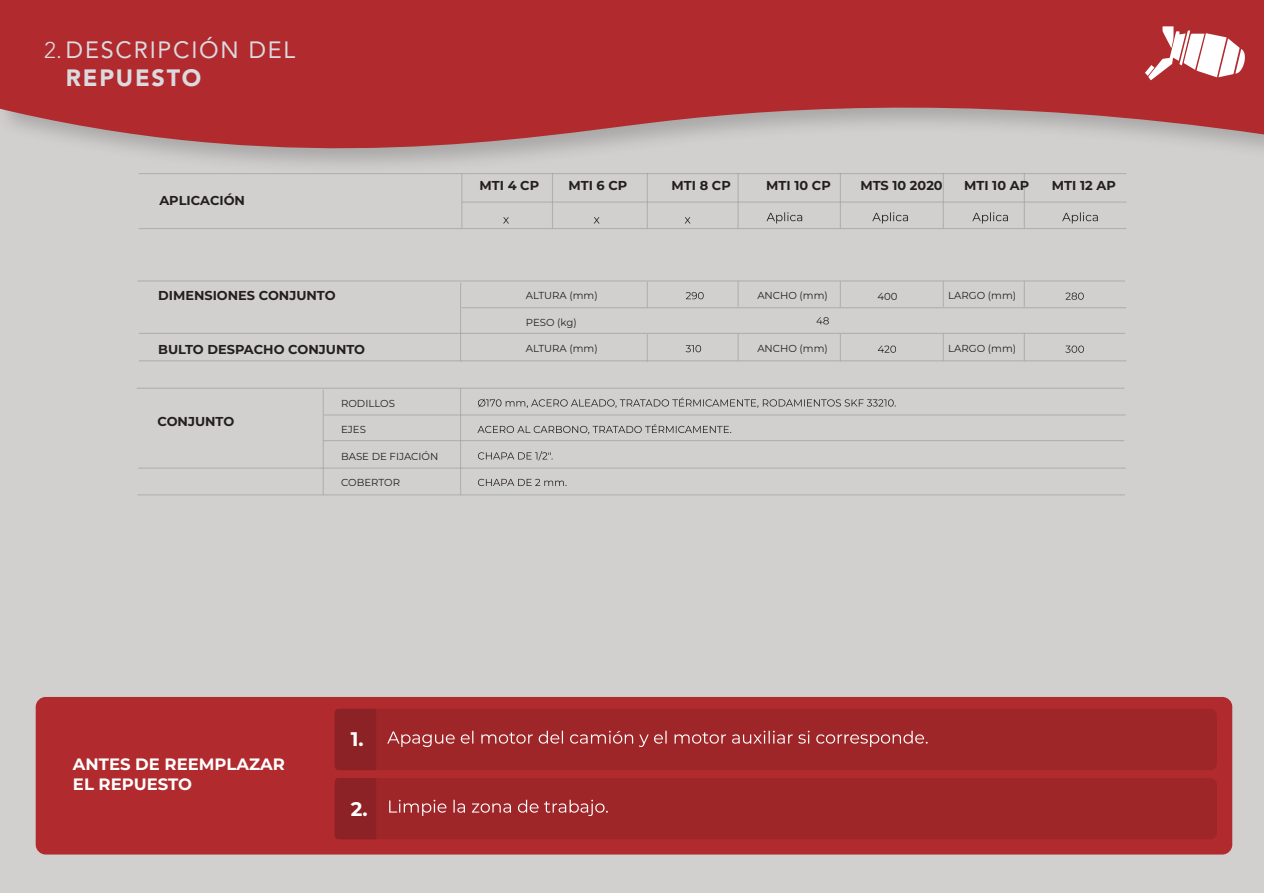
<style>
.page{position:relative;width:1264px;height:893px;background:#fff}
.page>*{position:absolute;margin:0;border:0;box-sizing:border-box;transform-origin:0 0}
.t1{font:23.4px/28px "Avenir LT Std";letter-spacing:.075em;color:#dbdadf}
.t2{font:700 19.65px "Montserrat";color:#fff}
.t3{font:700 16.5px/19.8px "Montserrat";color:#fff}
.t4{font:700 12.9px "Montserrat";color:#231f20}
.t5{font:10.2px "Montserrat";color:#231f20}
.s1{font-family:"Avenir LT Pro";font-weight:300;font-size:22.65px}
.s2{font-weight:900}
</style>
<div class="page">
<div style="left:1px;top:0;width:1263px;height:892px;background:#d1d0cf"></div>
<svg style="left:0;top:0;width:1264px;height:177px;fill:#b12a2d"></svg>
<div style="left:36px;top:696px;width:1196px;height:158px;background:#b12a2d;border-radius:10px"></div>
<svg style="left:1148px;top:26px;width:97px;height:54px;background:#d79394"></svg>
<svg style="left:1145px;top:65px;width:9px;height:11px"></svg>
<div style="left:335px;top:708px;width:882px;height:62px;background:#9e2629;border-radius:7px"></div>
<div style="left:335px;top:708px;width:41px;height:62px;background:#8c2225"></div>
<svg style="left:387px;top:730px;width:540px;height:16px"></svg>
<div style="left:335px;top:777px;width:882px;height:62px;background:#9e2629;border-radius:7px"></div>
<div style="left:335px;top:777px;width:41px;height:62px;background:#8c2225"></div>
<svg style="left:389px;top:799px;width:219px;height:16px"></svg>
<hr style="left:552px;top:173px;width:1px;height:55px;background:#999e9f">
<hr style="left:647px;top:173px;width:1px;height:55px;background:#999e9f">
<hr style="left:737px;top:173px;width:2px;height:55px;background:#999e9f">
<hr style="left:840px;top:173px;width:1px;height:55px;background:#999e9f">
<hr style="left:943px;top:173px;width:1px;height:55px;background:#999e9f">
<hr style="left:1024px;top:173px;width:1px;height:55px;background:#999e9f">
<hr style="left:462px;top:201px;width:664px;height:2px;background:#999e9f">
<hr style="left:139px;top:173px;width:987px;height:1px;background:#999e9f">
<hr style="left:139px;top:228px;width:987px;height:1px;background:#999e9f">
<hr style="left:461px;top:173px;width:1px;height:55px;background:#999e9f">
<svg style="left:972px;top:212px;width:36px;height:11px"></svg>
<svg style="left:766px;top:212px;width:36px;height:11px"></svg>
<svg style="left:872px;top:212px;width:36px;height:11px"></svg>
<svg style="left:594px;top:217px;width:6px;height:6px"></svg>
<svg style="left:647px;top:334px;width:1px;height:26px"></svg>
<hr style="left:737px;top:333px;width:2px;height:28px;background:#999e9f">
<svg style="left:840px;top:334px;width:1px;height:26px"></svg>
<svg style="left:943px;top:334px;width:1px;height:26px"></svg>
<svg style="left:1024px;top:334px;width:1px;height:26px"></svg>
<svg style="left:647px;top:281px;width:1px;height:26px"></svg>
<hr style="left:737px;top:281px;width:2px;height:26px;background:#999e9f">
<svg style="left:840px;top:281px;width:1px;height:26px"></svg>
<svg style="left:943px;top:281px;width:1px;height:26px"></svg>
<svg style="left:1024px;top:281px;width:1px;height:26px"></svg>
<hr style="left:139px;top:333px;width:986px;height:1px;background:#999e9f">
<hr style="left:462px;top:307px;width:664px;height:1px;background:#999e9f">
<hr style="left:139px;top:360px;width:987px;height:1px;background:#999e9f">
<hr style="left:137px;top:280px;width:988px;height:1px;background:#999e9f">
<hr style="left:460px;top:282px;width:1px;height:79px;background:#999e9f">
<hr style="left:460px;top:388px;width:1px;height:107px;background:#999e9f">
<hr style="left:323px;top:440px;width:801px;height:1px;background:#999e9f">
<hr style="left:324px;top:414px;width:801px;height:1px;background:#999e9f">
<hr style="left:138px;top:467px;width:987px;height:1px;background:#999e9f">
<hr style="left:137px;top:494px;width:988px;height:1px;background:#999e9f">
<hr style="left:137px;top:387px;width:987px;height:1px;background:#999e9f">
<hr style="left:323px;top:389px;width:1px;height:106px;background:#999e9f">
<svg style="left:478px;top:397px;width:418px;height:11px"></svg>
<svg style="left:477px;top:424px;width:254px;height:10px"></svg>
<svg style="left:478px;top:451px;width:75px;height:9px"></svg>
<svg style="left:478px;top:478px;width:88px;height:8px"></svg>
<svg style="left:686px;top:292px;width:18px;height:7px"></svg>
<svg style="left:686px;top:345px;width:15px;height:7px"></svg>
<svg style="left:1065px;top:292px;width:19px;height:8px"></svg>
<svg style="left:1065px;top:345px;width:19px;height:8px"></svg>
<svg style="left:878px;top:345px;width:18px;height:8px"></svg>
<svg style="left:816px;top:317px;width:13px;height:7px"></svg>
<svg style="left:1062px;top:212px;width:36px;height:11px"></svg>
<svg style="left:503px;top:217px;width:6px;height:6px"></svg>
<svg style="left:685px;top:217px;width:5px;height:6px"></svg>
<h1 class="t1" style="left:66px;top:36px;width:231px;text-indent:-22px"><span class="s1">2.</span>DESCRIPCIÓN DEL<br><span class="s2">REPUESTO</span></h1>
<p class="t4" style="left:159px;top:191px;width:87px">APLICACIÓN</p>
<p class="t4" style="left:158px;top:286px;width:179px">DIMENSIONES CONJUNTO</p>
<p class="t4" style="left:158px;top:340px;width:208px">BULTO DESPACHO CONJUNTO</p>
<p class="t4" style="left:157px;top:412px;width:78px">CONJUNTO</p>
<p class="t5" style="left:341px;top:396px;width:55px">RODILLOS</p>
<p class="t5" style="left:341px;top:422px;width:26px">EJES</p>
<p class="t5" style="left:341px;top:449px;width:99px">BASE DE FIJACIÓN</p>
<p class="t5" style="left:341px;top:475px;width:61px">COBERTOR</p>
<p class="t4" style="left:480px;top:176px;width:61px">MTI 4 CP</p>
<p class="t4" style="left:568px;top:176px;width:60px">MTI 6 CP</p>
<p class="t4" style="left:671px;top:176px;width:61px">MTI 8 CP</p>
<p class="t4" style="left:766px;top:176px;width:66px">MTI 10 CP</p>
<p class="t4" style="left:860px;top:176px;width:84px">MTS 10 2020</p>
<p class="t4" style="left:964px;top:176px;width:66px">MTI 10 AP</p>
<p class="t4" style="left:1052px;top:176px;width:65px">MTI 12 AP</p>
<p class="t5" style="left:526px;top:288px;width:73px">ALTURA (mm)</p>
<p class="t5" style="left:526px;top:315px;width:52px">PESO (kg)</p>
<p class="t5" style="left:526px;top:341px;width:73px">ALTURA (mm)</p>
<p class="t5" style="left:757px;top:288px;width:72px">ANCHO (mm)</p>
<p class="t5" style="left:757px;top:341px;width:72px">ANCHO (mm)</p>
<p class="t5" style="left:877px;top:289px;width:22px">400</p>
<p class="t5" style="left:948px;top:288px;width:69px">LARGO (mm)</p>
<p class="t5" style="left:948px;top:341px;width:69px">LARGO (mm)</p>
<p class="t3" style="left:73px;top:753px;width:213px">ANTES DE REEMPLAZAR<br>EL REPUESTO</p>
<h2 class="t2" style="left:351px;top:725px;width:14px">1.</h2>
<h2 class="t2" style="left:351px;top:794px;width:18px">2.</h2>
</div>
